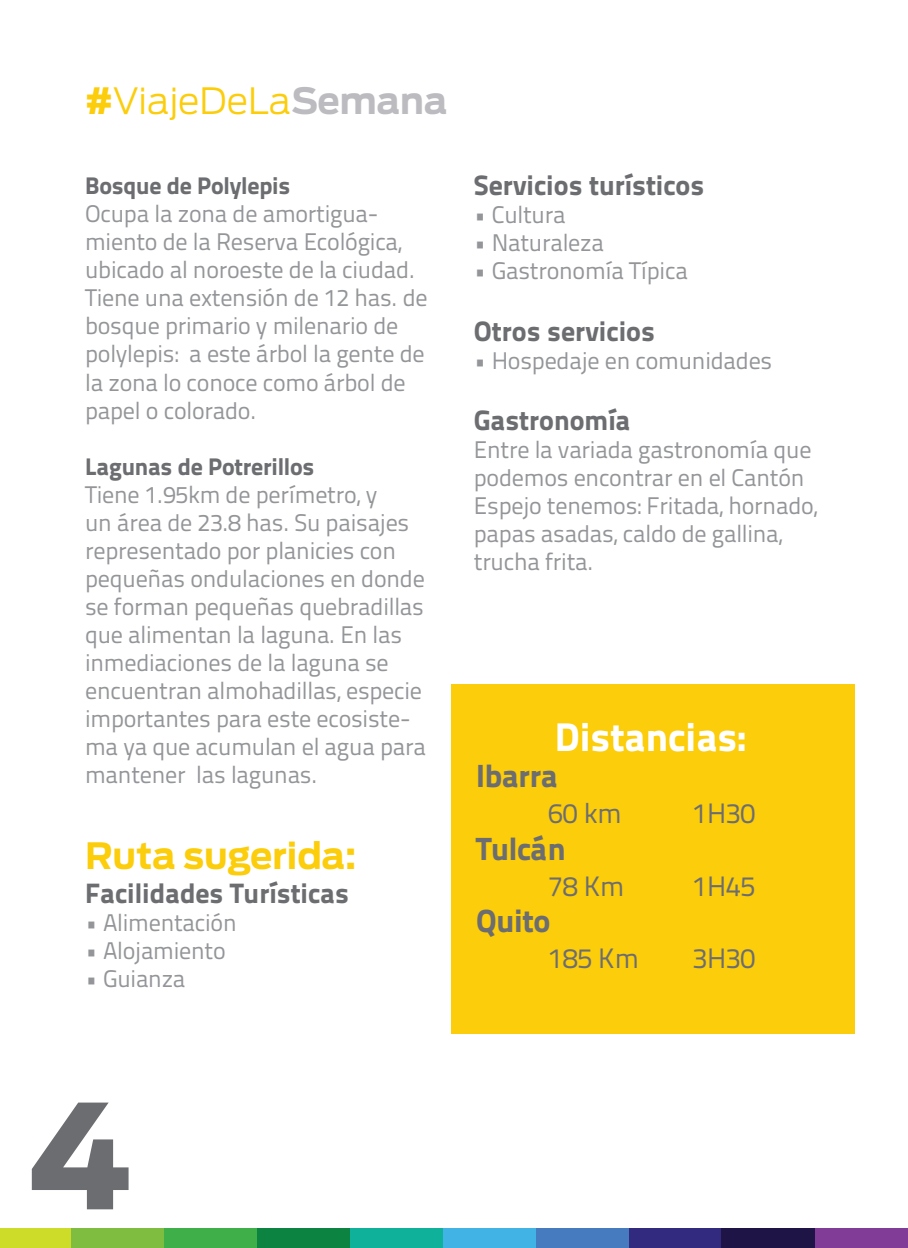
<style>
.page{position:relative;width:908px;height:1248px;background:#fff}
.page>*{position:absolute;margin:0;border:0;box-sizing:border-box;transform-origin:0 0}
.t1{font:900 144px "Antenna";color:#6c6d70}
.t2{font:800 40px "Titillium Text 22 L";color:#fff}
.t3{font:300 36px "Antenna";color:#fccd0a}
.t4{font:700 36px "Antenna";color:#fccd0a}
.t5{font:800 32px "Titillium Text 22 L";letter-spacing:-.01em;color:#6c6d70}
.t6{font:800 28px "Titillium Text 22 L";color:#6c6d70}
.t7{font:28px "Titillium Text 22 L";letter-spacing:-.01em;color:#6c6d70}
.t8{font:24px/28px "Titillium Text 22 L";letter-spacing:-.01em;color:#939598}
.t9{font:800 24px "Titillium Text 22 L";letter-spacing:-.01em;color:#6c6d70}
.s1{font-weight:700}
.s2{font-weight:700;color:#bcbbbf}
</style>
<div class="page">
<div style="left:451px;top:684px;width:403px;height:349px;background:#fccd0a"></div>
<div style="left:628px;top:1227px;width:93px;height:20px;background:#312a7e"></div>
<div style="left:535px;top:1227px;width:93px;height:20px;background:#467cbf"></div>
<div style="left:442px;top:1227px;width:93px;height:20px;background:#41b4e5"></div>
<div style="left:349px;top:1227px;width:93px;height:20px;background:#0fb19a"></div>
<div style="left:256px;top:1227px;width:93px;height:20px;background:#0c8340"></div>
<div style="left:163px;top:1227px;width:93px;height:20px;background:#3eaf49"></div>
<div style="left:70px;top:1227px;width:93px;height:20px;background:#7fbd41"></div>
<div style="left:0;top:1227px;width:70px;height:20px;background:#cddc28"></div>
<div style="left:814px;top:1227px;width:93px;height:20px;background:#803c97"></div>
<div style="left:721px;top:1227px;width:93px;height:20px;background:#1e1445"></div>
<h3 class="t3" style="left:85px;top:80px;width:363px"><span class="s1">#</span>ViajeDeLa<span class="s2">Semana</span></h3>
<p class="t9" style="left:85px;top:167px;width:207px">Bosque de Polylepis</p>
<p class="t8" style="left:85px;top:199px;width:344px">Ocupa la zona de amortigua&shy;miento de la Reserva Ecológica, ubicado al noroeste de la ciudad.<br>Tiene una extensión de 12 has. de bosque primario y milenario de polylepis: a este árbol la gente de la zona lo conoce como árbol de papel o colorado.</p>
<p class="t9" style="left:85px;top:447px;width:231px">Lagunas de Potrerillos</p>
<p class="t8" style="left:85px;top:479px;width:342px">Tiene 1.95km de perímetro, y<br>un área de 23.8 has. Su paisajes representado por planicies con pequeñas ondulaciones en donde se forman pequeñas quebradillas que alimentan la laguna. En las inmediaciones de la laguna se encuentran almohadillas, especie importantes para este ecosiste&shy;ma ya que acumulan el agua para mantener las lagunas.</p>
<h3 class="t4" style="left:85px;top:834px;width:273px">Ruta sugerida:</h3>
<p class="t6" style="left:85px;top:870px;width:265px">Facilidades Turísticas</p>
<p class="t8" style="left:85px;top:907px;width:153px">• Alimentación</p>
<p class="t8" style="left:85px;top:935px;width:142px">• Alojamiento</p>
<p class="t8" style="left:85px;top:963px;width:102px">• Guianza</p>
<p class="t6" style="left:473px;top:163px;width:232px">Servicios turísticos</p>
<p class="t8" style="left:473px;top:199px;width:93px">• Cultura</p>
<p class="t8" style="left:473px;top:227px;width:132px">• Naturaleza</p>
<p class="t8" style="left:473px;top:255px;width:215px">• Gastronomía Típica</p>
<p class="t6" style="left:473px;top:309px;width:182px">Otros servicios</p>
<p class="t8" style="left:473px;top:345px;width:300px">• Hospedaje en comunidades</p>
<p class="t6" style="left:473px;top:398px;width:158px">Gastronomía</p>
<p class="t8" style="left:473px;top:434px;width:345px">Entre la variada gastronomía que podemos encontrar en el Cantón<br>Espejo tenemos: Fritada, hornado, papas asadas, caldo de gallina, trucha frita.</p>
<h2 class="t2" style="left:554px;top:706px;width:193px">Distancias:</h2>
<h3 class="t5" style="left:476px;top:751px;width:83px">Ibarra</h3>
<p class="t7" style="left:548px;top:792px;width:75px">60 km</p>
<p class="t7" style="left:692px;top:792px;width:64px">1H30</p>
<h3 class="t5" style="left:476px;top:823px;width:91px">Tulcán</h3>
<p class="t7" style="left:548px;top:864px;width:77px">78 Km</p>
<p class="t7" style="left:692px;top:864px;width:64px">1H45</p>
<h3 class="t5" style="left:476px;top:895px;width:76px">Quito</h3>
<p class="t7" style="left:548px;top:936px;width:92px">185 Km</p>
<p class="t7" style="left:692px;top:936px;width:64px">3H30</p>
<h1 class="t1" style="left:28px;top:1066px;width:105px">4</h1>
</div>
